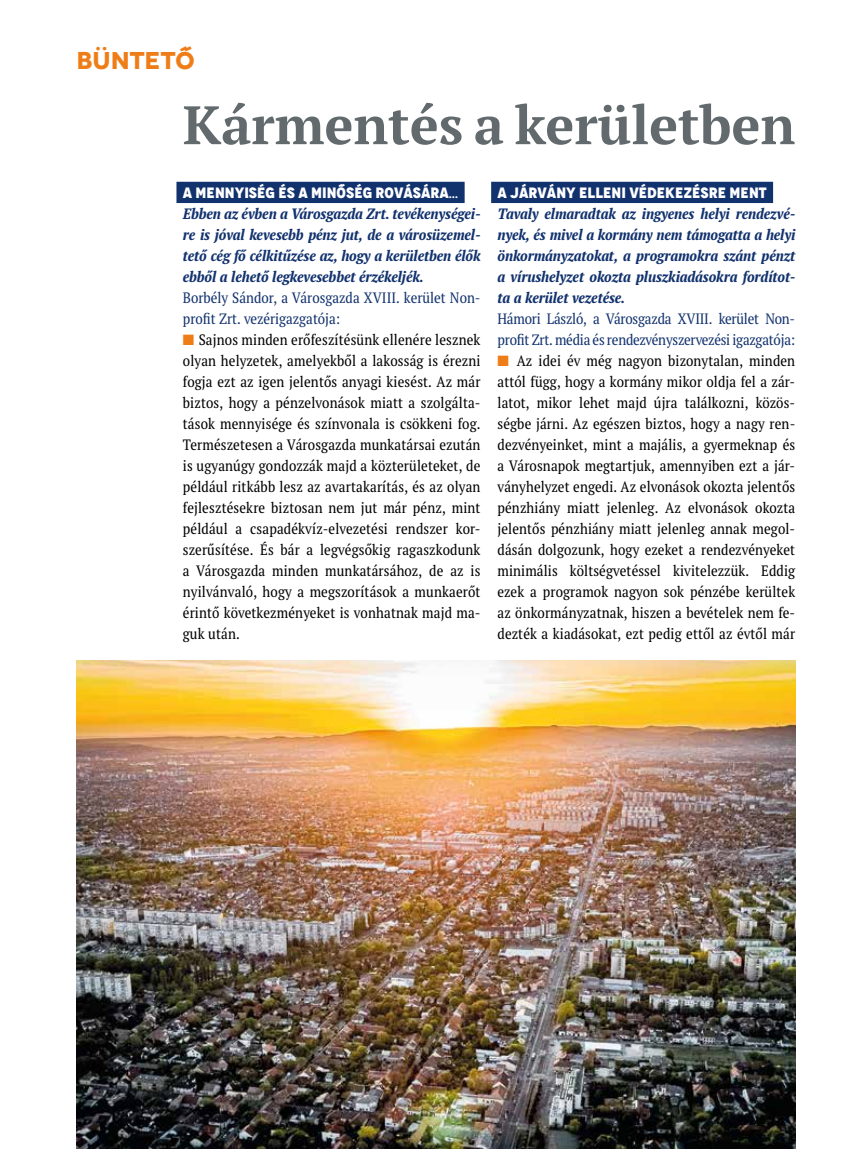
<style>
.page{position:relative;width:859px;height:1149px;background:#fff}
.page>*{position:absolute;margin:0;border:0;box-sizing:border-box;transform-origin:0 0}
.t1{font:700 54px "PT Serif Pro";color:#626a6e}
.t2{font:700 expanded 24.3px "Novecento";color:#ef7d17}
.t3{font:15px/21px "PT Serif Pro Narrow";letter-spacing:.01em;color:#000;text-align:justify}
.t4{font:italic 700 15px/21px "PT Serif Pro Narrow";color:#12326e;text-align:justify}
.t5{font:15px/21px "PT Serif Pro Narrow";letter-spacing:-.015em;color:#12326e}
.t6{font:700 15px "Novecento Narrow Ult";color:#fff}
.s1{color:#ef7d17}
</style>
<div class="page">
<div style="left:176px;top:182px;width:289px;height:21px;background:#12326e"></div>
<div style="left:491px;top:182px;width:282px;height:21px;background:#12326e"></div>
<img style="left:77px;top:660px;width:718px;height:488px">
<h2 class="t2" style="left:77px;top:46px;width:120px">Büntető</h2>
<h1 class="t1" style="left:183px;top:89px;width:614px">Kármentés a kerületben</h1>
<p class="t6" style="left:183px;top:183px;width:277px">A MENNYISÉG ÉS A MINŐSÉG ROVÁSÁRA…</p>
<p class="t4" style="left:183px;top:203px;width:299px">Ebben az évben a Városgazda Zrt. tevékenységei&shy;re is jóval kevesebb pénz jut, de a városüzemel&shy;tető cég fő célkitűzése az, hogy a kerületben élők ebből a lehető legkevesebbet érzékeljék.</p>
<p class="t5" style="left:183px;top:287px;width:299px">Borbély Sándor, a Városgazda XVIII. kerület Non&shy;profit Zrt. vezérigazgatója:</p>
<p class="t3" style="left:183px;top:329px;width:299px"><span class="s1">■</span> Sajnos minden erőfeszítésünk ellenére lesznek olyan helyzetek, amelyekből a lakosság is érezni fogja ezt az igen jelentős anyagi kiesést. Az már biztos, hogy a pénzelvonások miatt a szolgálta&shy;tások mennyisége és színvonala is csökkeni fog.<br>Természetesen a Városgazda munkatársai ezután is ugyanúgy gondozzák majd a közterületeket, de például ritkább lesz az avartakarítás, és az olyan fejlesztésekre biztosan nem jut már pénz, mint például a csapadékvíz-elvezetési rendszer kor&shy;szerűsítése. És bár a legvégsőkig ragaszkodunk a Városgazda minden munkatársához, de az is nyilvánvaló, hogy a megszorítások a munkaerőt érintő következményeket is vonhatnak majd ma-</p>
<p class="t6" style="left:497px;top:183px;width:271px">A JÁRVÁNY ELLENI VÉDEKEZÉSRE MENT</p>
<p class="t4" style="left:497px;top:203px;width:299px">Tavaly elmaradtak az ingyenes helyi rendezvé&shy;nyek, és mivel a kormány nem támogatta a helyi önkormányzatokat, a programokra szánt pénzt a vírushelyzet okozta pluszkiadásokra fordítot&shy;ta a kerület vezetése.</p>
<p class="t5" style="left:497px;top:308px;width:299px">Hámori László, a Városgazda XVIII. kerület Non&shy;profit Zrt. média és rendezvényszervezési igazgatója:</p>
<p class="t3" style="left:497px;top:350px;width:299px"><span class="s1">■</span> Az idei év még nagyon bizonytalan, minden attól függ, hogy a kormány mikor oldja fel a zár&shy;latot, mikor lehet majd újra találkozni, közös&shy;ségbe járni. Az egészen biztos, hogy a nagy ren&shy;dezvényeinket, mint a majális, a gyermeknap és a Városnapok megtartjuk, amennyiben ezt a jár&shy;ványhelyzet engedi. Az elvonások okozta jelentős pénzhiány miatt jelenleg. Az elvonások okozta jelentős pénzhiány miatt jelenleg annak megol&shy;dásán dolgozunk, hogy ezeket a rendezvényeket minimális költségvetéssel kivitelezzük. Eddig ezek a programok nagyon sok pénzébe kerültek az önkormányzatnak, hiszen a bevételek nem fe&shy;dezték a kiadásokat, ezt pedig ettől az évtől már</p>
</div>
